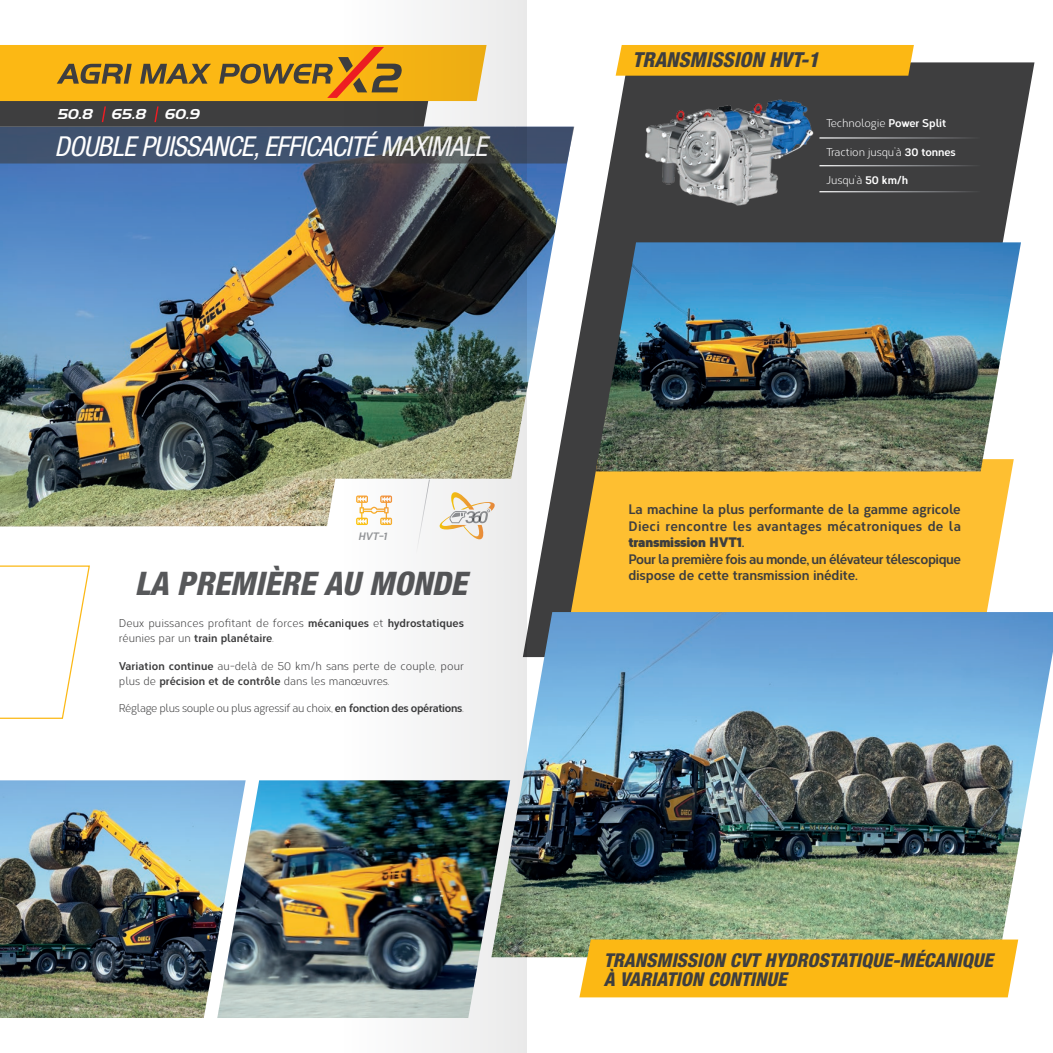
<style>
.page{position:relative;width:1053px;height:1053px;background:#fff}
.page>*{position:absolute;margin:0;border:0;box-sizing:border-box;transform-origin:0 0}
.t1{font:italic 800 condensed 32.5px "Helvetica Neue LT Std";color:#57585a}
.t2{font:italic condensed 27.5px "Helvetica Neue LT Std";letter-spacing:-.02em;color:#fff}
.t3{font:italic 800 condensed 20.75px "Helvetica Neue LT Std";color:#3e3e3f}
.t4{font:italic 800 condensed 19.12px "Helvetica Neue LT Std";color:#3e3e3f}
.t5{font:italic 700 15px "Handel Got D";color:#fff}
.t6{font:700 13.75px/16.5px "Corbert Condensed";letter-spacing:-.01em;color:#3e3e3f;text-align:justify}
.t7{font:700 13.75px/16.5px "Corbert Condensed";letter-spacing:-.03em;color:#3e3e3f}
.Paragrafo_-_Testi_Base{font:11.25px/15px "Corbert Condensed";color:#3e3e3f}
.Paragrafo_-_Testi_Base-2{font:11.25px "Corbert Condensed";letter-spacing:-.025em;color:#3e3e3f}
.t8{font:11.25px "Corbert Condensed";letter-spacing:-.01em;color:#fff}
.Paragrafo_-_Testi_Base-3{font:italic 700 10.75px "Corbert Condensed";color:#939598}
.s1{font-weight:700}
.s2{font-weight:900}
</style>
<div class="page">
<img style="left:0;top:163px;width:342px;height:363px">
<svg style="left:526px;top:62px;width:508px;height:550px;fill:#3e3e3f"></svg>
<img style="left:631px;top:92px;width:188px;height:138px">
<svg style="left:317px;top:478px;width:25px;height:49px"></svg>
<img style="left:246px;top:780px;width:96px;height:237px">
<img style="left:0;top:780px;width:246px;height:237px">
<svg style="left:0;top:565px;width:90px;height:154px"></svg>
<svg style="left:569px;top:459px;width:444px;height:153px;background:#f6bb37"></svg>
<img style="left:526px;top:612px;width:526px;height:345px">
<img style="left:595px;top:242px;width:425px;height:229px">
<div style="left:615px;top:45px;width:298px;height:31px;background:#fcb814"></div>
<hr style="left:819px;top:137px;width:161px;height:2px;background:#fff">
<hr style="left:819px;top:165px;width:161px;height:1px;background:#fff">
<hr style="left:819px;top:191px;width:161px;height:1px;background:#fff">
<svg style="left:0;top:45px;width:574px;height:118px;background:#94804f"></svg>
<div style="left:579px;top:939px;width:439px;height:58px;background:#fcb814"></div>
<img style="left:342px;top:0;width:184px;height:1052px">
<p class="t5" style="left:57px;top:106px;width:147px">50.8 65.8 60.9</p>
<p class="t2" style="left:54px;top:130px;width:434px">DOUBLE PUISSANCE, EFFICACITÉ MAXIMALE</p>
<p class="t3" style="left:632px;top:47px;width:188px">TRANSMISSION HVT-1</p>
<p class="t8" style="left:826px;top:115px;width:122px">Technologie <span class="s1">Power Split</span></p>
<p class="t8" style="left:826px;top:144px;width:131px">Traction jusqu’à <span class="s1">30 tonnes</span></p>
<p class="t8" style="left:826px;top:172px;width:84px">Jusqu’à <span class="s1">50 km/h</span></p>
<p class="Paragrafo_-_Testi_Base-3" style="left:358px;top:527px;width:30px">HVT-1</p>
<p class="t1" style="left:135px;top:563px;width:333px">LA PREMIÈRE AU MONDE</p>
<p class="Paragrafo_-_Testi_Base" style="left:119px;top:615px;width:346px">Deux puissances profitant de forces <span class="s1">mécaniques</span> et <span class="s1">hydrostatiques </span>réunies par un <span class="s1">train planétaire</span>.</p>
<p class="Paragrafo_-_Testi_Base" style="left:119px;top:657px;width:346px"><span class="s1">Variation continue</span> au-delà de 50 km/h sans perte de couple, pour plus de <span class="s1">précision et de contrôle</span> dans les manœuvres.</p>
<p class="Paragrafo_-_Testi_Base-2" style="left:119px;top:700px;width:346px">Réglage plus souple ou plus agressif au choix, <span class="s1">en fonction des opérations</span>.</p>
<p class="t6" style="left:628px;top:500px;width:334px">La machine la plus performante de la gamme agricole Dieci rencontre les avantages mécatroniques de la <span class="s2">transmission HVT1</span>.</p>
<p class="t7" style="left:628px;top:549px;width:334px">Pour la première fois au monde, un élévateur télescopique dispose de cette transmission inédite.</p>
<p class="t4" style="left:603px;top:947px;width:390px">TRANSMISSION CVT HYDROSTATIQUE-MÉCANIQUE</p>
<p class="t4" style="left:603px;top:966px;width:184px">À VARIATION CONTINUE</p>
</div>
